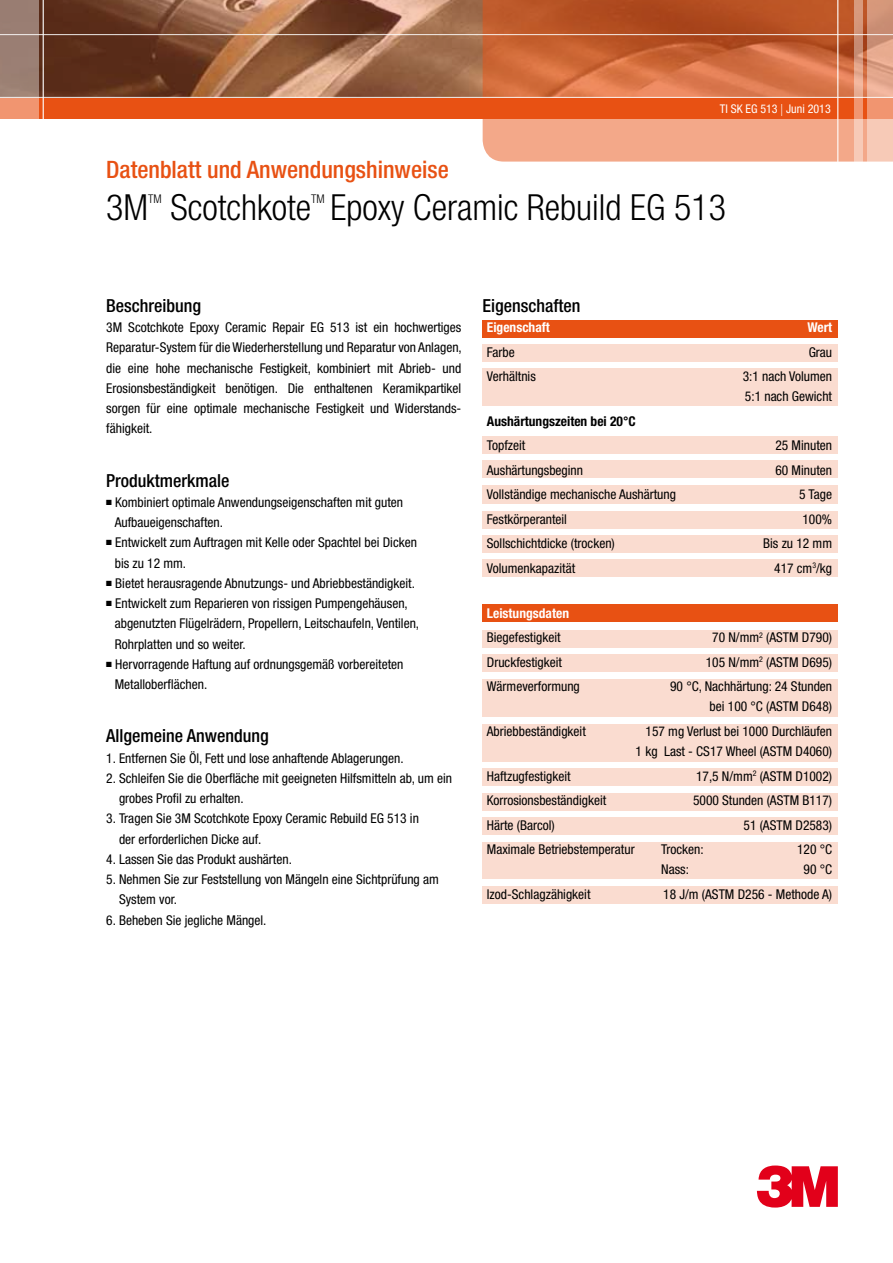
<style>
.page{position:relative;width:893px;height:1263px;background:#fff}
.page>*{position:absolute;margin:0;border:0;box-sizing:border-box;transform-origin:0 0}
.t1{font:60px "Logo 3 Mps";color:#e2001a}
.t2{font:300 condensed 36px "Helvetica Neue";color:#000}
.t3{font:500 condensed 24px "Helvetica Neue";color:#e85113}
.t4{font:500 condensed 18px "Helvetica Neue";color:#000}
.t5{font:condensed 13.5px/20.2px "Helvetica Neue";color:#000}
.t6{font:700 condensed 13.5px "Helvetica Neue";color:#fff}
.t7{font:700 condensed 13.5px "Helvetica Neue";color:#000}
.t8{font:condensed 12px "Helvetica Neue";color:#fff}
.t9{font:300 condensed 12px "Helvetica Neue";color:#000}
.s1{font-family:"Frutiger";font-weight:300}
</style>
<div class="page">
<div style="left:483px;top:320px;width:355px;height:17px;background:#e85113"></div>
<div style="left:483px;top:605px;width:355px;height:17px;background:#e85113"></div>
<div style="left:483px;top:368px;width:355px;height:38px;background:#fadcd0"></div>
<div style="left:483px;top:485px;width:355px;height:18px;background:#fadcd0"></div>
<div style="left:483px;top:511px;width:355px;height:17px;background:#fadcd0"></div>
<div style="left:483px;top:630px;width:355px;height:17px;background:#fadcd0"></div>
<div style="left:483px;top:437px;width:355px;height:17px;background:#fadcd0"></div>
<div style="left:483px;top:560px;width:355px;height:17px;background:#fadcd0"></div>
<div style="left:483px;top:724px;width:355px;height:37px;background:#fadcd0"></div>
<div style="left:483px;top:679px;width:355px;height:37px;background:#fadcd0"></div>
<div style="left:483px;top:535px;width:355px;height:17px;background:#fadcd0"></div>
<div style="left:483px;top:655px;width:355px;height:17px;background:#fadcd0"></div>
<div style="left:483px;top:344px;width:355px;height:17px;background:#fadcd0"></div>
<div style="left:483px;top:461px;width:355px;height:17px;background:#fadcd0"></div>
<div style="left:483px;top:817px;width:355px;height:17px;background:#fadcd0"></div>
<div style="left:483px;top:793px;width:355px;height:17px;background:#fadcd0"></div>
<div style="left:483px;top:768px;width:355px;height:17px;background:#fadcd0"></div>
<div style="left:483px;top:887px;width:355px;height:17px;background:#fadcd0"></div>
<div style="left:483px;top:842px;width:355px;height:36px;background:#fadcd0"></div>
<div style="left:0;top:21px;width:893px;height:98px;background:#e85113"></div>
<img style="left:38px;top:0;width:445px;height:97px">
<svg style="left:483px;top:0;width:384px;height:162px;background:#d77347"></svg>
<svg style="left:855px;top:0;width:8px;height:162px"></svg>
<svg style="left:867px;top:0;width:26px;height:162px;background:#e5a98f"></svg>
<svg style="left:0;top:0;width:38px;height:119px;background:#aa8272"></svg>
<hr style="left:0;top:34px;width:893px;height:1px;background:#fff">
<hr style="left:0;top:97px;width:893px;height:1px;background:#fff">
<hr style="left:837px;top:0;width:1px;height:166px;background:#fff">
<hr style="left:43px;top:0;width:1px;height:123px;background:#fff">
<h3 class="t3" style="left:106px;top:155px;width:344px">Datenblatt und Anwendungshinweise</h3>
<p class="t8" style="left:720px;top:102px;width:112px">TI SK EG 513 <span class="s1">|</span> Juni 2013</p>
<h2 class="t2" style="left:106px;top:187px;width:43px">3M</h2>
<p class="t9" style="left:148px;top:192px;width:15px">TM</p>
<h2 class="t2" style="left:170px;top:187px;width:142px">Scotchkote</h2>
<p class="t9" style="left:311px;top:192px;width:15px">TM</p>
<h2 class="t2" style="left:330px;top:187px;width:397px">Epoxy Ceramic Rebuild EG 513</h2>
<h3 class="t4" style="left:106px;top:295px;width:96px">Beschreibung</h3>
<p class="t5" style="left:106px;top:317px;width:357px;text-align:justify">3M Scotchkote Epoxy Ceramic Repair EG 513 ist ein hochwertiges Reparatur-System für die Wiederherstellung und Reparatur von Anlagen, die eine hohe mechanische Festigkeit, kombiniert mit Abrieb- und Erosionsbeständigkeit benötigen. Die enthaltenen Keramikpartikel sorgen für eine optimale mechanische Festigkeit und Widerstands&shy;fähigkeit.</p>
<h3 class="t4" style="left:106px;top:469px;width:125px">Produktmerkmale</h3>
<p class="t5" style="left:115px;top:492px;width:290px;text-indent:-9px">■ Kombiniert optimale Anwendungseigenschaften mit guten<br>Aufbaueigenschaften.</p>
<p class="t5" style="left:115px;top:532px;width:304px;text-indent:-9px">■ Entwickelt zum Auftragen mit Kelle oder Spachtel bei Dicken bis zu 12 mm.</p>
<p class="t5" style="left:106px;top:573px;width:310px">■ Bietet herausragende Abnutzungs- und Abriebbeständigkeit.</p>
<p class="t5" style="left:115px;top:593px;width:306px;text-indent:-9px">■ Entwickelt zum Reparieren von rissigen Pumpengehäusen, abgenutzten Flügelrädern, Propellern, Leitschaufeln, Ventilen,<br>Rohrplatten und so weiter.</p>
<p class="t5" style="left:115px;top:654px;width:290px;text-indent:-9px">■ Hervorragende Haftung auf ordnungsgemäß vorbereiteten<br>Metalloberflächen.</p>
<h3 class="t4" style="left:106px;top:725px;width:164px">Allgemeine Anwendung</h3>
<p class="t5" style="left:106px;top:748px;width:299px">1. Entfernen Sie Öl, Fett und lose anhaftende Ablagerungen.</p>
<p class="t5" style="left:119px;top:768px;width:335px;text-indent:-13px">2. Schleifen Sie die Oberfläche mit geeigneten Hilfsmitteln ab, um ein grobes Profil zu erhalten.</p>
<p class="t5" style="left:119px;top:808px;width:301px;text-indent:-13px">3. Tragen Sie 3M Scotchkote Epoxy Ceramic Rebuild EG 513 in der erforderlichen Dicke auf.</p>
<p class="t5" style="left:106px;top:849px;width:187px">4. Lassen Sie das Produkt aushärten.</p>
<p class="t5" style="left:119px;top:869px;width:321px;text-indent:-13px">5. Nehmen Sie zur Feststellung von Mängeln eine Sichtprüfung am<br>System vor.</p>
<p class="t5" style="left:106px;top:910px;width:162px">6. Beheben Sie jegliche Mängel.</p>
<h3 class="t4" style="left:483px;top:295px;width:99px">Eigenschaften</h3>
<p class="t6" style="left:487px;top:319px;width:64px">Eigenschaft</p>
<p class="t6" style="left:807px;top:319px;width:26px">Wert</p>
<p class="t5" style="left:487px;top:342px;width:29px">Farbe</p>
<p class="t5" style="left:809px;top:342px;width:25px">Grau</p>
<p class="t5" style="left:487px;top:366px;width:50px">Verhältnis</p>
<p class="t5" style="left:743px;top:366px;width:91px">3:1 nach Volumen<br>5:1 nach Gewicht</p>
<p class="t7" style="left:487px;top:413px;width:150px">Aushärtungszeiten bei 20°C</p>
<p class="t5" style="left:487px;top:435px;width:40px">Topfzeit</p>
<p class="t5" style="left:775px;top:435px;width:58px">25 Minuten</p>
<p class="t5" style="left:487px;top:460px;width:98px">Aushärtungsbeginn</p>
<p class="t5" style="left:775px;top:460px;width:58px">60 Minuten</p>
<p class="t5" style="left:487px;top:484px;width:191px">Vollständige mechanische Aushärtung</p>
<p class="t5" style="left:799px;top:484px;width:34px">5 Tage</p>
<p class="t5" style="left:487px;top:509px;width:82px">Festkörperanteil</p>
<p class="t5" style="left:802px;top:509px;width:31px">100%</p>
<p class="t5" style="left:487px;top:533px;width:129px">Sollschichtdicke (trocken)</p>
<p class="t5" style="left:763px;top:533px;width:70px">Bis zu 12 mm</p>
<p class="t5" style="left:487px;top:558px;width:90px">Volumenkapazität</p>
<p class="t5" style="left:774px;top:558px;width:59px">417 cm<sup>3</sup>/kg</p>
<p class="t6" style="left:487px;top:605px;width:84px">Leistungsdaten</p>
<p class="t5" style="left:487px;top:627px;width:75px">Biegefestigkeit</p>
<p class="t5" style="left:712px;top:627px;width:121px">70 N/mm<sup>2</sup> (ASTM D790)</p>
<p class="t5" style="left:487px;top:652px;width:77px">Druckfestigkeit</p>
<p class="t5" style="left:706px;top:652px;width:128px">105 N/mm<sup>2</sup> (ASTM D695)</p>
<p class="t5" style="left:487px;top:676px;width:94px">Wärmeverformung</p>
<p class="t5" style="left:670px;top:676px;width:164px;text-align:right">90 °C, Nachhärtung: 24 Stunden bei 100 °C (ASTM D648)</p>
<p class="t5" style="left:487px;top:721px;width:100px">Abriebbeständigkeit</p>
<p class="t5" style="left:636px;top:721px;width:198px;text-align:right">157 mg Verlust bei 1000 Durchläufen<br>1 kg Last - CS17 Wheel (ASTM D4060)</p>
<p class="t5" style="left:487px;top:766px;width:85px">Haftzugfestigkeit</p>
<p class="t5" style="left:696px;top:766px;width:138px">17,5 N/mm<sup>2</sup> (ASTM D1002)</p>
<p class="t5" style="left:487px;top:790px;width:121px">Korrosionsbeständigkeit</p>
<p class="t5" style="left:693px;top:790px;width:141px">5000 Stunden (ASTM B117)</p>
<p class="t5" style="left:487px;top:815px;width:69px">Härte (Barcol)</p>
<p class="t5" style="left:743px;top:815px;width:90px">51 (ASTM D2583)</p>
<p class="t5" style="left:487px;top:839px;width:149px">Maximale Betriebstemperatur</p>
<p class="t5" style="left:661px;top:839px;width:44px">Trocken:</p>
<p class="t5" style="left:797px;top:839px;width:37px">120 °C</p>
<p class="t5" style="left:661px;top:859px;width:29px">Nass:</p>
<p class="t5" style="left:803px;top:859px;width:30px">90 °C</p>
<p class="t5" style="left:487px;top:884px;width:105px">Izod-Schlagzähigkeit</p>
<p class="t5" style="left:663px;top:884px;width:170px">18 J/m (ASTM D256 - Methode A)</p>
<h1 class="t1" style="left:757px;top:1157px;width:96px">3</h1>
</div>
